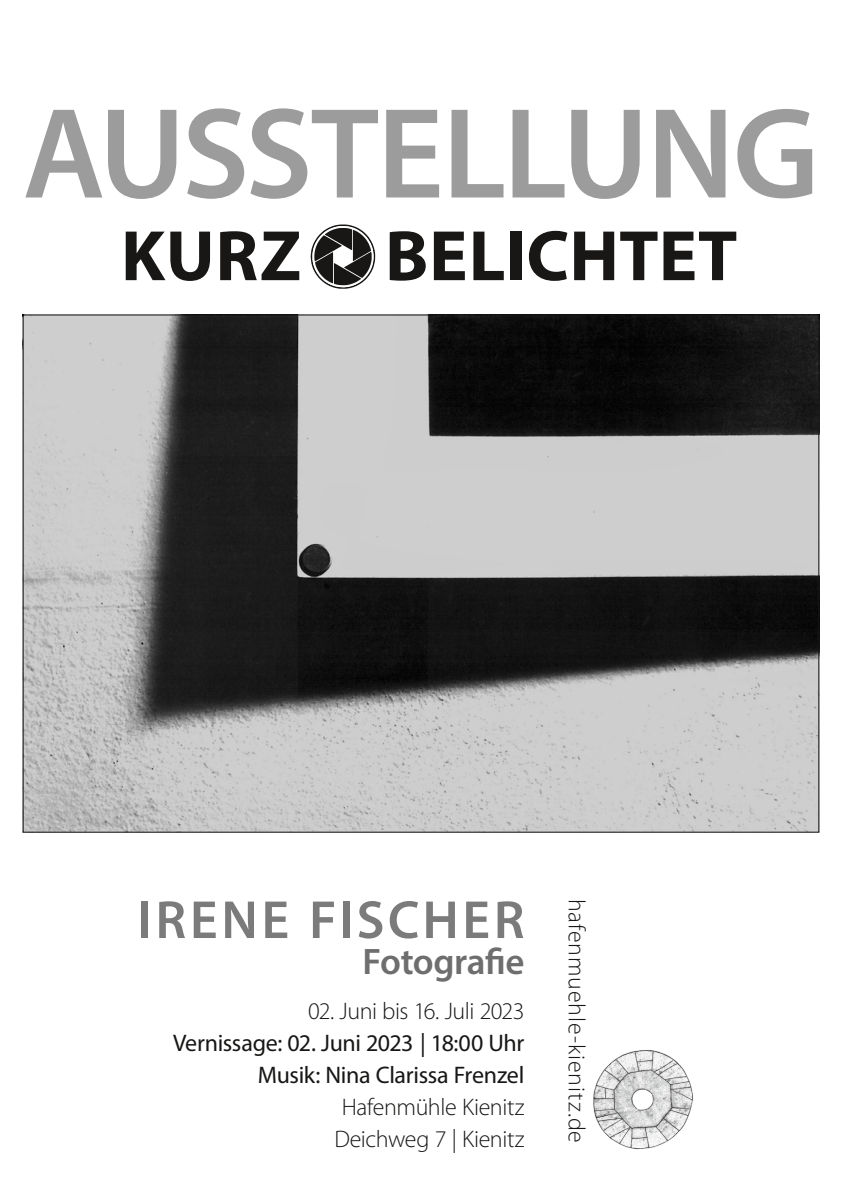
<style>
.page{position:relative;width:842px;height:1191px;background:#fff}
.page>*{position:absolute;margin:0;border:0;box-sizing:border-box;transform-origin:0 0}
.t1{font:600 130px "Myriad Pro";letter-spacing:-.02em;color:#9c9c9d}
.t2{font:700 72px "Myriad Pro";letter-spacing:.01em;color:#181716}
.t3{font:600 54px "Myriad Pro";letter-spacing:.065em;color:#7a7b7a}
.t4{font:600 37px "Myriad Pro";letter-spacing:-.015em;color:#6e6e6e}
.t5{font:24px/32px "Myriad Pro";letter-spacing:-.015em;color:#181716;text-align:right}
.t6{font:300 24px/32px "Myriad Pro";letter-spacing:-.02em;color:#181716;text-align:center}
.t7{font:300 23.8px "Myriad Pro";letter-spacing:.035em;color:#181716}
</style>
<div class="page">
<img style="left:593px;top:1050px;width:100px;height:99px">
<svg style="left:311px;top:224px;width:64px;height:65px"></svg>
<img style="left:25px;top:316px;width:792px;height:514px">
<h1 class="t1" style="left:23px;top:71px;width:798px">AUSSTELLUNG</h1>
<h2 class="t2" style="left:121px;top:209px;width:618px">KURZ BELICHTET</h2>
<h3 class="t3" style="left:138px;top:885px;width:388px">IRENE FISCHER</h3>
<h3 class="t4" style="left:362px;top:938px;width:164px">Fotografie</h3>
<p class="t6" style="left:308px;top:994px;width:218px">02. Juni bis 16. Juli 2023</p>
<p class="t5" style="left:173px;top:1026px;width:353px">Vernissage: 02. Juni 2023 | 18:00 Uhr<br>Musik: Nina Clarissa Frenzel</p>
<p class="t6" style="left:334px;top:1090px;width:192px">Hafenmühle Kienitz<br>Deichweg 7 | Kienitz</p>
<p class="t7" style="left:591px;top:899px;width:246px;rotate:90deg">hafenmuehle-kienitz.de</p>
</div>
